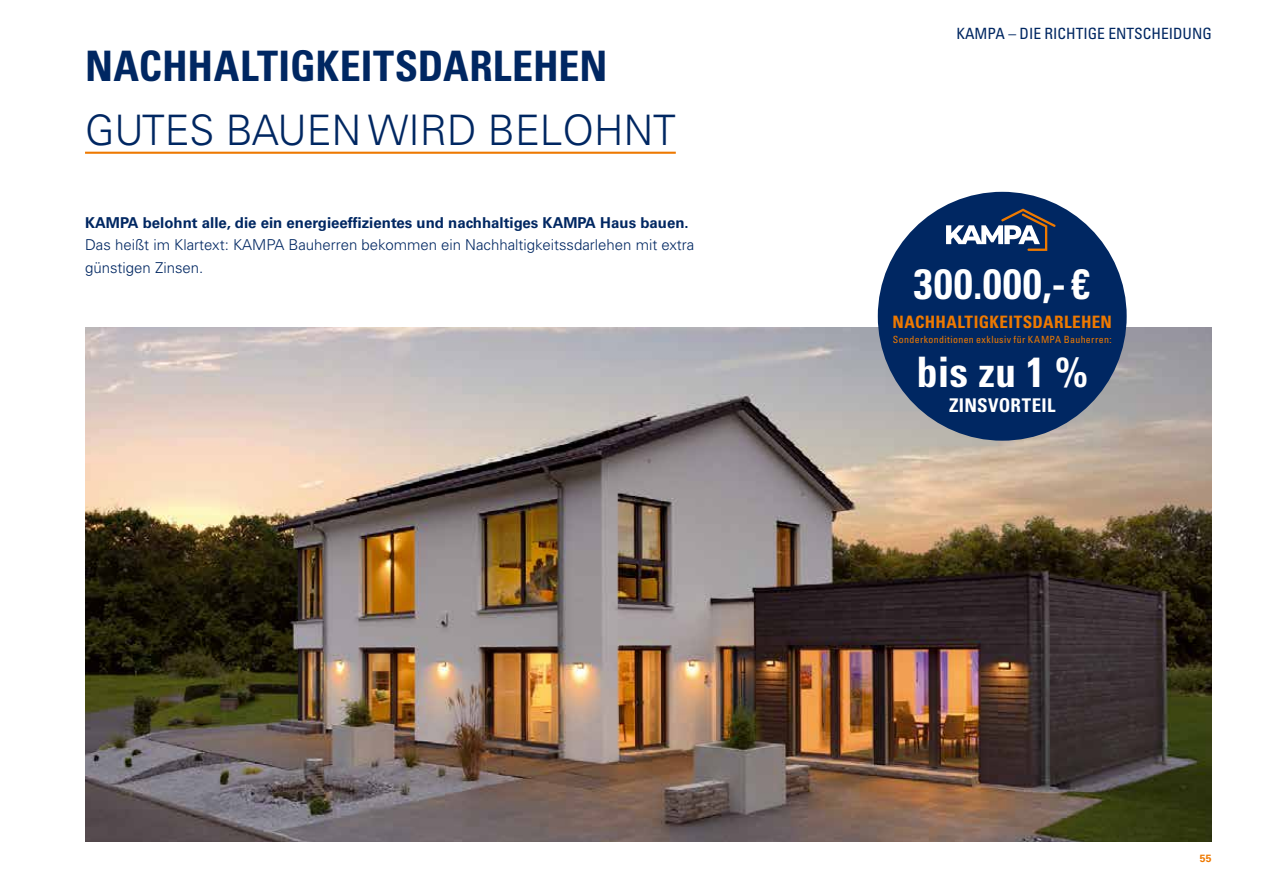
<style>
.page{position:relative;width:1263px;height:893px;background:#fff}
.page>*{position:absolute;margin:0;border:0;box-sizing:border-box;transform-origin:0 0}
.t1{font:700 condensed 42.3px "Univers LT Pro";letter-spacing:.03em;color:#fff}
.t2{font:700 condensed 42px "Univers LT Pro";color:#002762}
.t3{font:300 42px "Univers LT Pro 45";color:#002762}
.t4{font:700 condensed 42px "Univers LT Pro";color:#fff}
.t5{font:700 condensed 18.9px "Univers LT Pro";letter-spacing:.015em;color:#fff}
.t6{font:700 condensed 17.1px "Univers LT Pro";letter-spacing:.02em;color:#ee7900}
.t7{font:condensed 15.45px "Univers LT Pro";color:#002762}
.t8{font:300 15px/22.5px "Univers LT Pro 45";color:#002762}
.t9{font:700 15px "Univers LT Pro 65";color:#002762}
.t10{font:700 10.5px "Univers LT";color:#ee7900}
.t11{font:condensed 9.9px "Univers LT Pro";letter-spacing:.035em;color:#ee7900}
</style>
<div class="page">
<hr style="left:85px;top:152px;width:591px;height:2px;background:#ee7900">
<img style="left:85px;top:327px;width:1127px;height:515px">
<div style="left:878px;top:192px;width:249px;height:249px;background:#002762;border-radius:50%"></div>
<svg style="left:946px;top:209px;width:109px;height:42px"></svg>
<h2 class="t2" style="left:85px;top:41px;width:524px">NACHHALTIGKEITSDARLEHEN</h2>
<h2 class="t3" style="left:85px;top:103px;width:592px">GUTES BAUEN WIRD BELOHNT</h2>
<p class="t9" style="left:85px;top:212px;width:605px">KAMPA belohnt alle, die ein energieeffizientes und nachhaltiges KAMPA Haus bauen.</p>
<p class="t8" style="left:85px;top:233px;width:611px">Das heißt im Klartext: KAMPA Bauherren bekommen ein Nachhaltigkeitssdarlehen mit extra günstigen Zinsen.</p>
<p class="t7" style="left:956px;top:24px;width:257px">KAMPA – DIE RICHTIGE ENTSCHEIDUNG</p>
<h1 class="t1" style="left:914px;top:258px;width:178px">300.000,-€</h1>
<p class="t6" style="left:892px;top:312px;width:221px">NACHHALTIGKEITSDARLEHEN</p>
<p class="t11" style="left:893px;top:334px;width:220px">Sonderkonditionen exklusiv für KAMPA Bauherren:</p>
<h2 class="t4" style="left:917px;top:346px;width:172px">bis zu 1 %</h2>
<p class="t5" style="left:949px;top:394px;width:108px">ZINSVORTEIL</p>
<p class="t10" style="left:1200px;top:853px;width:13px">55</p>
</div>
